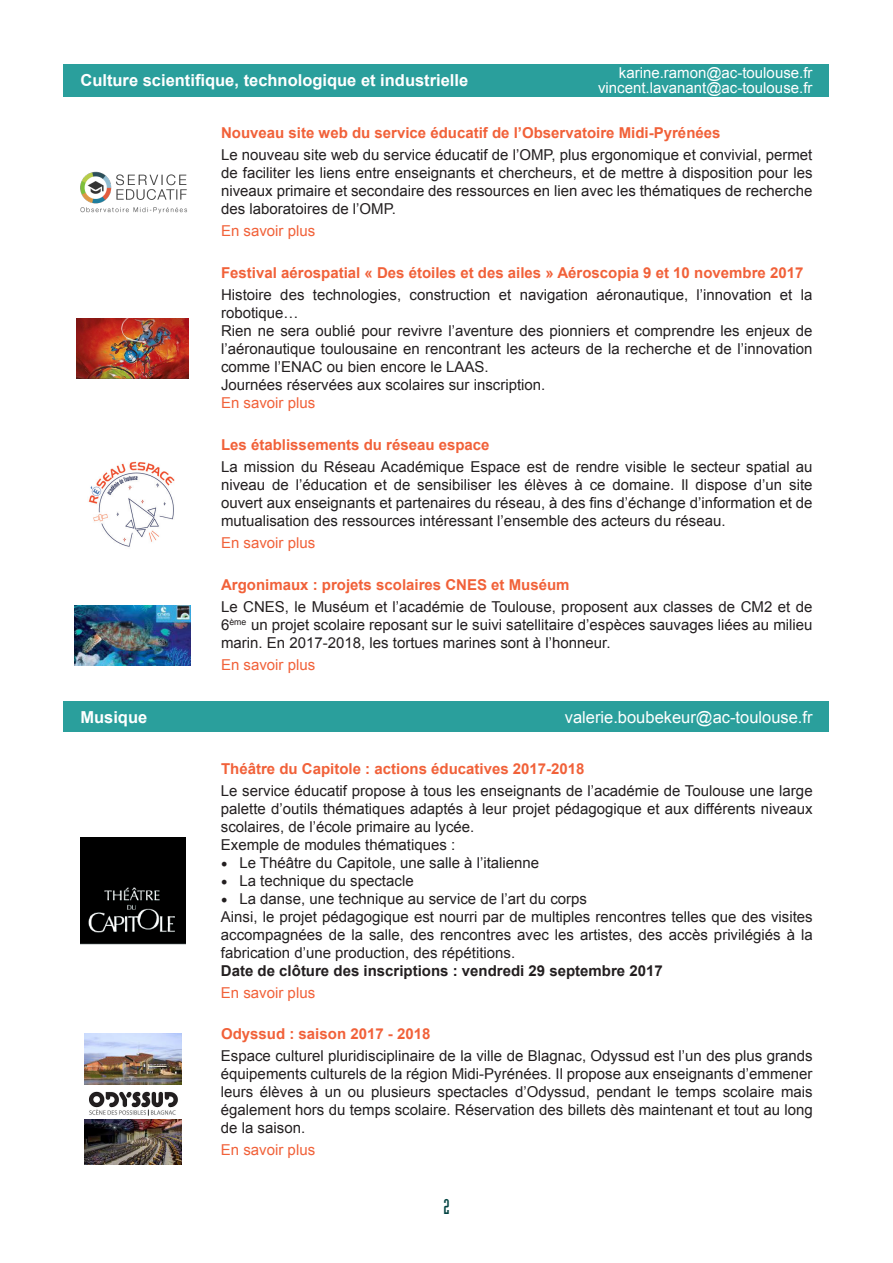
<style>
.page{position:relative;width:893px;height:1263px;background:#fff}
.page>*{position:absolute;margin:0;border:0;box-sizing:border-box;transform-origin:0 0}
.t1{font:21px "Industria Solid";color:#024341}
.t2{font:700 16.5px "Arial";color:#fff}
.t3{font:16.5px "Arial";color:#fff}
.t4{font:15px/18px "Arial";color:#231f20;text-align:justify}
.t5{font:700 15px "Arial";color:#f16139}
.t6{font:15px "Arial";color:#f16139}
.t7{font:15px "Arial";color:#fff}
.t8{font:700 15px "Arial";color:#231f20}
.s1{font-family:"Minion Pro";font-size:18px}
</style>
<div class="page">
<div style="left:64px;top:64px;width:765px;height:33px;background:#2a9f9c"></div>
<img style="left:88px;top:461px;width:87px;height:86px">
<img style="left:74px;top:605px;width:117px;height:60px">
<img style="left:77px;top:318px;width:112px;height:61px">
<img style="left:80px;top:171px;width:107px;height:43px">
<div style="left:64px;top:701px;width:765px;height:31px;background:#2a9f9c"></div>
<img style="left:80px;top:838px;width:105px;height:106px">
<img style="left:84px;top:1119px;width:97px;height:46px">
<img style="left:84px;top:1034px;width:97px;height:51px">
<img style="left:89px;top:1091px;width:89px;height:25px">
<p class="t2" style="left:80px;top:69px;width:389px">Culture scientifique, technologique et industrielle</p>
<p class="t7" style="left:619px;top:63px;width:195px">karine.ramon@ac-toulouse.fr</p>
<p class="t7" style="left:598px;top:78px;width:216px">vincent.lavanant@ac-toulouse.fr</p>
<p class="t5" style="left:221px;top:123px;width:501px">Nouveau site web du service éducatif de l’Observatoire Midi-Pyrénées</p>
<p class="t4" style="left:221px;top:146px;width:593px">Le nouveau site web du service éducatif de l’OMP, plus ergonomique et convivial, permet de faciliter les liens entre enseignants et chercheurs, et de mettre à disposition pour les niveaux primaire et secondaire des ressources en lien avec les thématiques de recherche des laboratoires de l’OMP.</p>
<p class="t6" style="left:221px;top:221px;width:96px">En savoir plus</p>
<p class="t5" style="left:221px;top:263px;width:584px">Festival aérospatial « Des étoiles et des ailes » Aéroscopia 9 et 10 novembre 2017</p>
<p class="t4" style="left:221px;top:286px;width:593px">Histoire des technologies, construction et navigation aéronautique, l’innovation et la robotique…</p>
<p class="t4" style="left:221px;top:322px;width:593px">Rien ne sera oublié pour revivre l’aventure des pionniers et comprendre les enjeux de l’aéronautique toulousaine en rencontrant les acteurs de la recherche et de l’innovation comme l’ENAC ou bien encore le LAAS.</p>
<p class="t4" style="left:221px;top:376px;width:326px">Journées réservées aux scolaires sur inscription.</p>
<p class="t6" style="left:221px;top:393px;width:96px">En savoir plus</p>
<p class="t5" style="left:221px;top:435px;width:270px">Les établissements du réseau espace</p>
<p class="t4" style="left:221px;top:458px;width:593px">La mission du Réseau Académique Espace est de rendre visible le secteur spatial au niveau de l’éducation et de sensibiliser les élèves à ce domaine. Il dispose d’un site ouvert aux enseignants et partenaires du réseau, à des fins d’échange d’information et de mutualisation des ressources intéressant l’ensemble des acteurs du réseau.</p>
<p class="t6" style="left:221px;top:533px;width:96px">En savoir plus</p>
<p class="t5" style="left:221px;top:574px;width:350px">Argonimaux : projets scolaires CNES et Muséum</p>
<p class="t4" style="left:221px;top:597px;width:593px">Le CNES, le Muséum et l’académie de Toulouse, proposent aux classes de CM2 et de 6<sup>ème</sup> un projet scolaire reposant sur le suivi satellitaire d’espèces sauvages liées au milieu marin. En 2017-2018, les tortues marines sont à l’honneur.</p>
<p class="t6" style="left:221px;top:655px;width:96px">En savoir plus</p>
<p class="t2" style="left:80px;top:706px;width:68px">Musique</p>
<p class="t3" style="left:565px;top:706px;width:249px">valerie.boubekeur@ac-toulouse.fr</p>
<p class="t5" style="left:221px;top:758px;width:365px">Théâtre du Capitole : actions éducatives 2017-2018</p>
<p class="t4" style="left:221px;top:781px;width:593px">Le service éducatif propose à tous les enseignants de l’académie de Toulouse une large palette d’outils thématiques adaptés à leur projet pédagogique et aux différents niveaux scolaires, de l’école primaire au lycée.</p>
<p class="t4" style="left:221px;top:835px;width:236px">Exemple de modules thématiques :</p>
<p class="t4" style="left:221px;top:853px;width:320px"><span class="s1">•</span> Le Théâtre du Capitole, une salle à l’italienne</p>
<p class="t4" style="left:221px;top:871px;width:194px"><span class="s1">•</span> La technique du spectacle</p>
<p class="t4" style="left:221px;top:889px;width:368px"><span class="s1">•</span> La danse, une technique au service de l’art du corps</p>
<p class="t4" style="left:221px;top:907px;width:593px">Ainsi, le projet pédagogique est nourri par de multiples rencontres telles que des visites accompagnées de la salle, des rencontres avec les artistes, des accès privilégiés à la fabrication d’une production, des répétitions.</p>
<p class="t8" style="left:221px;top:960px;width:443px">Date de clôture des inscriptions : vendredi 29 septembre 2017</p>
<p class="t6" style="left:221px;top:982px;width:96px">En savoir plus</p>
<p class="t5" style="left:221px;top:1024px;width:211px">Odyssud : saison 2017 - 2018</p>
<p class="t4" style="left:221px;top:1047px;width:593px">Espace culturel pluridisciplinaire de la ville de Blagnac, Odyssud est l’un des plus grands équipements culturels de la région Midi-Pyrénées. Il propose aux enseignants d’emmener leurs élèves à un ou plusieurs spectacles d’Odyssud, pendant le temps scolaire mais également hors du temps scolaire. Réservation des billets dès maintenant et tout au long de la saison.</p>
<p class="t6" style="left:221px;top:1140px;width:96px">En savoir plus</p>
<p class="t1" style="left:443px;top:1195px;width:8px">2</p>
</div>
